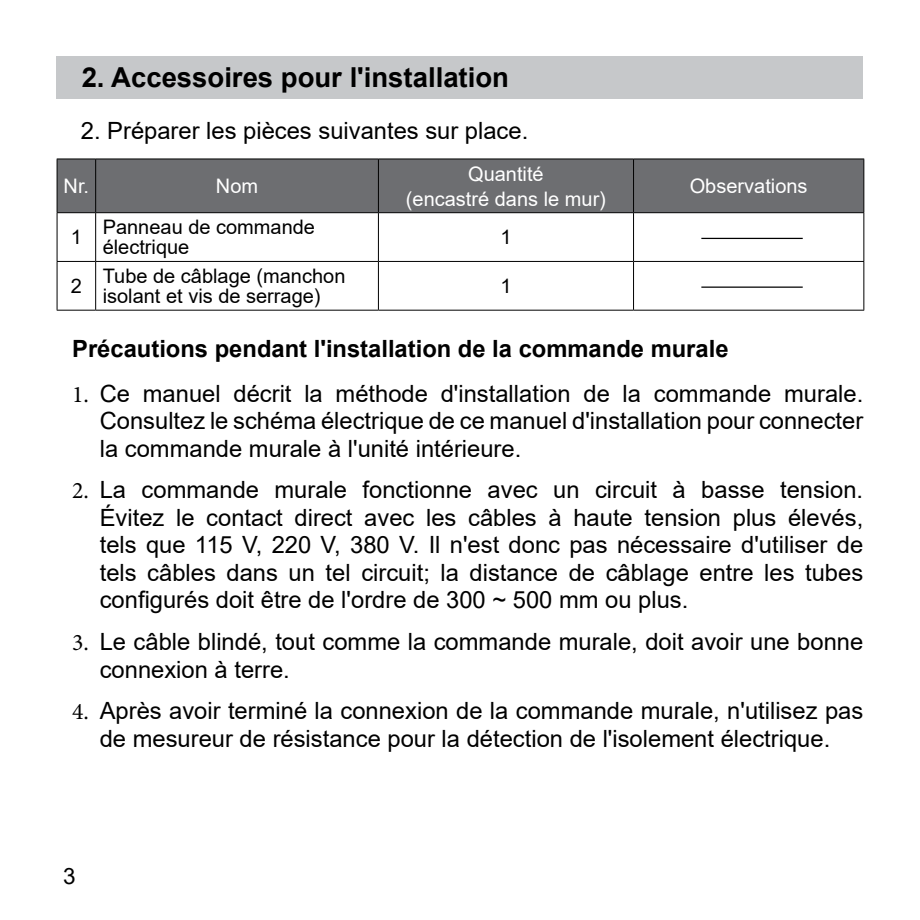
<style>
.page{position:relative;width:920px;height:920px;background:#fff}
.page>*{position:absolute;margin:0;border:0;box-sizing:border-box;transform-origin:0 0}
.t1{font:700 27.5px "Arial";color:#000}
.t2{font:23.75px/27.5px "Arial";color:#000;text-align:justify}
.t3{font:700 23.75px "Arial";color:#000}
.t4{font:22.5px "Arial";color:#000}
.t5{font:20px/20px "Arial";color:#000}
.t6{font:20px/25px "Arial";color:#fff;text-align:center}
.s1{font-family:"Minion Pro"}
</style>
<div class="page">
<div style="left:57px;top:57px;width:806px;height:42px;background:#c6c8ca"></div>
<div style="left:58px;top:160px;width:805px;height:52px;background:#6d6e71"></div>
<hr style="left:57px;top:159px;width:39px;height:1px;background:#000">
<hr style="left:57px;top:159px;width:1px;height:53px;background:#000">
<hr style="left:96px;top:159px;width:282px;height:1px;background:#000">
<hr style="left:95px;top:159px;width:1px;height:53px;background:#000">
<hr style="left:378px;top:159px;width:256px;height:1px;background:#000">
<hr style="left:378px;top:159px;width:1px;height:53px;background:#000">
<hr style="left:634px;top:159px;width:230px;height:1px;background:#000">
<hr style="left:633px;top:159px;width:1px;height:53px;background:#000">
<hr style="left:863px;top:159px;width:1px;height:53px;background:#000">
<hr style="left:57px;top:212px;width:39px;height:1px;background:#000">
<hr style="left:57px;top:213px;width:1px;height:48px;background:#000">
<hr style="left:96px;top:212px;width:282px;height:1px;background:#000">
<hr style="left:95px;top:213px;width:1px;height:48px;background:#000">
<hr style="left:378px;top:212px;width:256px;height:1px;background:#000">
<hr style="left:378px;top:213px;width:1px;height:48px;background:#000">
<hr style="left:634px;top:212px;width:230px;height:1px;background:#000">
<hr style="left:633px;top:213px;width:1px;height:48px;background:#000">
<hr style="left:863px;top:213px;width:1px;height:48px;background:#000">
<hr style="left:57px;top:261px;width:39px;height:1px;background:#000">
<hr style="left:57px;top:262px;width:1px;height:48px;background:#000">
<hr style="left:96px;top:261px;width:282px;height:1px;background:#000">
<hr style="left:95px;top:262px;width:1px;height:48px;background:#000">
<hr style="left:378px;top:261px;width:256px;height:1px;background:#000">
<hr style="left:378px;top:262px;width:1px;height:48px;background:#000">
<hr style="left:634px;top:261px;width:230px;height:1px;background:#000">
<hr style="left:633px;top:262px;width:1px;height:48px;background:#000">
<hr style="left:863px;top:262px;width:1px;height:48px;background:#000">
<hr style="left:57px;top:310px;width:39px;height:1px;background:#000">
<hr style="left:96px;top:310px;width:282px;height:1px;background:#000">
<hr style="left:378px;top:310px;width:256px;height:1px;background:#000">
<hr style="left:634px;top:310px;width:230px;height:1px;background:#000">
<hr style="left:702px;top:238px;width:100px;height:1px;background:#000">
<hr style="left:702px;top:287px;width:100px;height:1px;background:#000">
<p class="t1" style="left:82px;top:58px;width:429px">2. Accessoires pour l'installation</p>
<p class="t2" style="left:81px;top:117px;width:449px">2. Préparer les pièces suivantes sur place.</p>
<p class="t6" style="left:64px;top:173px;width:27px">Nr.</p>
<p class="t6" style="left:216px;top:173px;width:44px">Nom</p>
<p class="t6" style="left:406px;top:161px;width:202px">Quantité<br>(encastré dans le mur)</p>
<p class="t5" style="left:71px;top:227px;width:13px">1</p>
<p class="t5" style="left:103px;top:217px;width:214px">Panneau de commande électrique</p>
<p class="t5" style="left:500px;top:227px;width:13px">1</p>
<p class="t5" style="left:71px;top:276px;width:13px">2</p>
<p class="t5" style="left:103px;top:266px;width:244px">Tube de câblage (manchon isolant et vis de serrage)</p>
<p class="t5" style="left:500px;top:276px;width:13px">1</p>
<p class="t6" style="left:690px;top:173px;width:119px">Observations</p>
<p class="t3" style="left:72px;top:332px;width:658px">Précautions pendant l'installation de la commande murale</p>
<p class="t2" style="left:100px;top:380px;width:765px;text-indent:-28px"><span class="s1">1.</span> Ce manuel décrit la méthode d'installation de la commande murale.<br>Consultez le schéma électrique de ce manuel d'installation pour connecter la commande murale à l'unité intérieure.</p>
<p class="t2" style="left:100px;top:476px;width:765px;text-indent:-28px"><span class="s1">2.</span> La commande murale fonctionne avec un circuit à basse tension.<br>Évitez le contact direct avec les câbles à haute tension plus élevés, tels que 115 V, 220 V, 380 V. Il n'est donc pas nécessaire d'utiliser de tels câbles dans un tel circuit; la distance de câblage entre les tubes configurés doit être de l'ordre de 300 ~ 500 mm ou plus.</p>
<p class="t2" style="left:100px;top:628px;width:765px;text-indent:-28px"><span class="s1">3.</span> Le câble blindé, tout comme la commande murale, doit avoir une bonne connexion à terre.</p>
<p class="t2" style="left:72px;top:697px;width:793px;text-align:center"><span class="s1">4.</span> Après avoir terminé la connexion de la commande murale, n'utilisez pas de mesureur de résistance pour la détection de l'isolement électrique.</p>
<p class="t4" style="left:63px;top:860px;width:14px">3</p>
</div>
